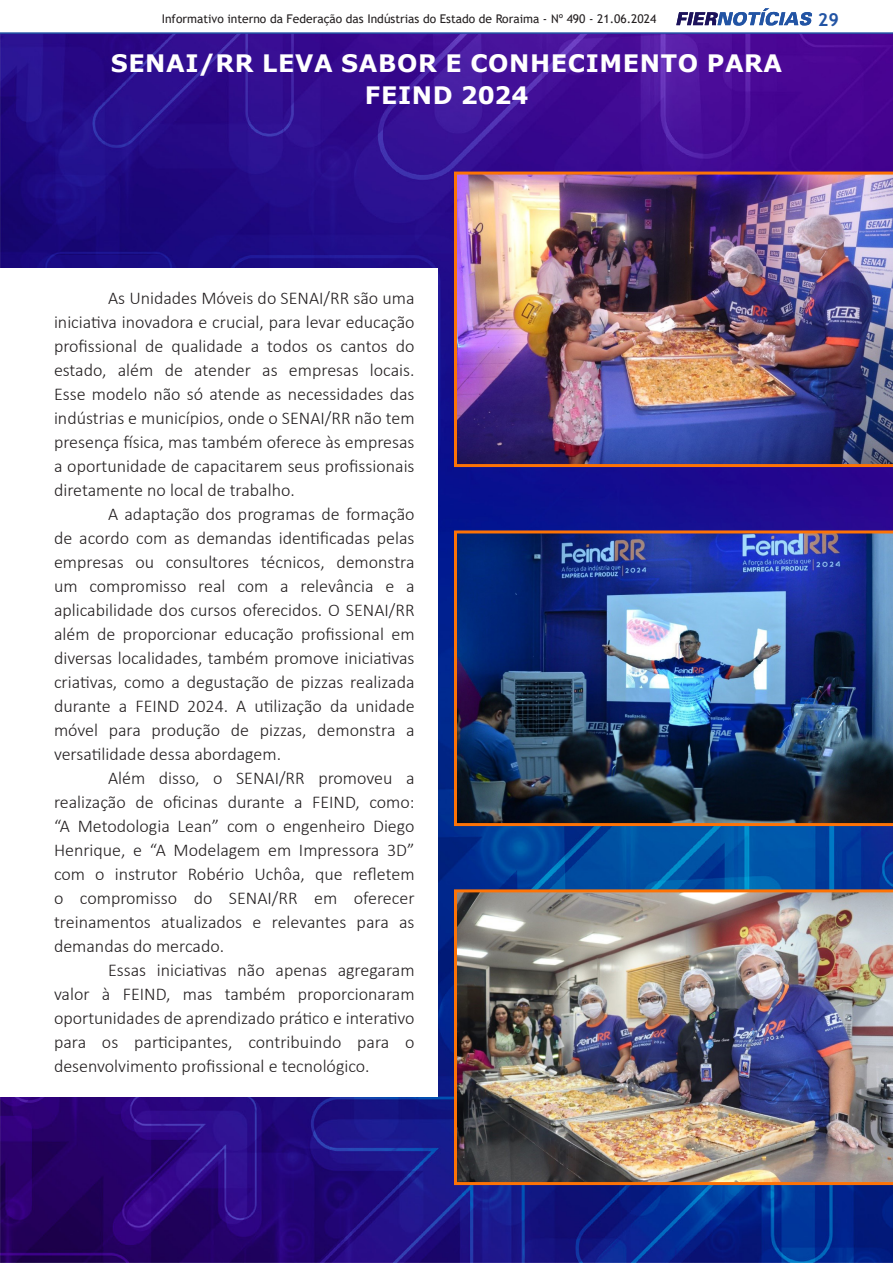
<style>
.page{position:relative;width:893px;height:1263px;background:#fff}
.page>*{position:absolute;margin:0;border:0;box-sizing:border-box;transform-origin:0 0}
.t1{font:700 24px "Verdana";letter-spacing:.025em;color:#fff}
.t2{font:300 18px/24px "Calibri";color:#231f20;text-align:justify}
.t3{font:700 18px "Trebuchet MS";color:#2254a4}
.t4{font:12px "Trebuchet MS";color:#231f20}
</style>
<div class="page">
<img style="left:0;top:34px;width:892px;height:1228px">
<div style="left:0;top:268px;width:437px;height:828px;background:#fff"></div>
<img style="left:454px;top:172px;width:439px;height:295px">
<img style="left:454px;top:530px;width:439px;height:296px">
<img style="left:454px;top:889px;width:439px;height:296px">
<svg style="left:676px;top:8px;width:136px;height:18px"></svg>
<hr style="left:0;top:32px;width:893px;height:2px;background:#2254a4">
<p class="t4" style="left:162px;top:11px;width:496px">Informativo interno da Federação das Indústrias do Estado de Roraima - Nº 490 - 21.06.2024</p>
<p class="t3" style="left:818px;top:8px;width:23px">29</p>
<p class="t1" style="left:111px;top:47px;width:673px">SENAI/RR LEVA SABOR E CONHECIMENTO PARA</p>
<p class="t1" style="left:365px;top:78px;width:165px">FEIND 2024</p>
<p class="t2" style="left:54px;top:286px;width:362px;text-indent:54px">As Unidades Móveis do SENAI/RR são uma iniciativa inovadora e crucial, para levar educação profissional de qualidade a todos os cantos do estado, além de atender as empresas locais.<br>Esse modelo não só atende as necessidades das indústrias e municípios, onde o SENAI/RR não tem presença física, mas também oferece às empresas a oportunidade de capacitarem seus profissionais diretamente no local de trabalho.</p>
<p class="t2" style="left:54px;top:502px;width:362px;text-indent:54px">A adaptação dos programas de formação de acordo com as demandas identificadas pelas empresas ou consultores técnicos, demonstra um compromisso real com a relevância e a aplicabilidade dos cursos oferecidos. O SENAI/RR além de proporcionar educação profissional em diversas localidades, também promove iniciativas criativas, como a degustação de pizzas realizada durante a FEIND 2024. A utilização da unidade móvel para produção de pizzas, demonstra a versatilidade dessa abordagem.</p>
<p class="t2" style="left:54px;top:766px;width:362px;text-indent:54px">Além disso, o SENAI/RR promoveu a realização de oficinas durante a FEIND, como: “A Metodologia Lean” com o engenheiro Diego Henrique, e “A Modelagem em Impressora 3D” com o instrutor Robério Uchôa, que refletem o compromisso do SENAI/RR em oferecer treinamentos atualizados e relevantes para as demandas do mercado.</p>
<p class="t2" style="left:54px;top:958px;width:362px;text-indent:54px">Essas iniciativas não apenas agregaram valor à FEIND, mas também proporcionaram oportunidades de aprendizado prático e interativo para os participantes, contribuindo para o desenvolvimento profissional e tecnológico.</p>
</div>
